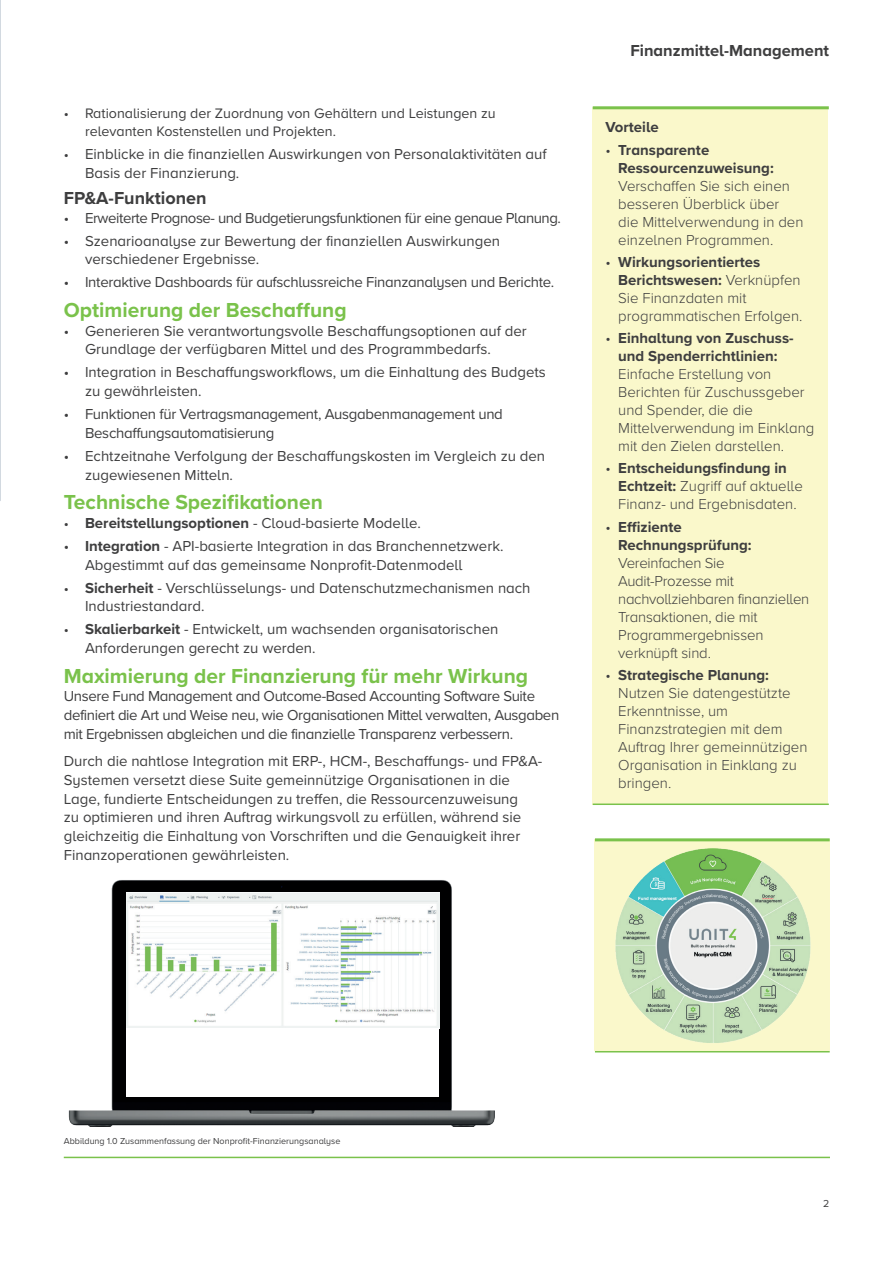
<style>
.page{position:relative;width:893px;height:1263px;background:#fff}
.page>*{position:absolute;margin:0;border:0;box-sizing:border-box;transform-origin:0 0}
.t1{font:700 21px "Proxima Nova A";color:#7ac24b}
.t2{font:700 18px "Proxima Nova A";color:#3e3e3f}
.t3{font:700 16.5px "Proxima Nova A";color:#3e3e3f}
.t4{font:15px/18.8px "Proxima Nova A";color:#3e3e3f}
.t5{font:300 15px/18px "Proxima Nova A";color:#3e3e3f}
.t6{font:15px/18.8px "Proxima Nova A";letter-spacing:-.025em;color:#3e3e3f}
.t7{font:700 15px/18px "Proxima Nova A";color:#3e3e3f}
.t8{font:15px/18.8px "Proxima Nova A";letter-spacing:-.02em;color:#3e3e3f}
.t9{font:300 15px/18px "Proxima Nova A";letter-spacing:-.02em;color:#3e3e3f}
.t10{font:15px "Proxima Nova A";letter-spacing:-.03em;color:#3e3e3f}
.t11{font:14.25px/18.8px "Proxima Nova A";color:#3e3e3f}
.t12{font:10.5px "Proxima Nova A";color:#3e3e3f}
.t13{font:9px "Proxima Nova A";color:#3e3e3f}
.s1{font-size:14.25px}
.s2{font-weight:400;font-size:14.25px}
.s3{font-weight:400}
.s4{font-weight:700}
.s5{font-weight:300}
</style>
<div class="page">
<hr style="left:64px;top:1157px;width:766px;height:1px;background:#7ac24b">
<img style="left:0;top:0;width:1px;height:501px">
<div style="left:593px;top:108px;width:235px;height:697px;background:#faf8cb"></div>
<hr style="left:593px;top:106px;width:236px;height:3px;background:#7ac24b">
<hr style="left:593px;top:803px;width:236px;height:2px;background:#7ac24b">
<div style="left:595px;top:840px;width:235px;height:211px;background:#faf8cb"></div>
<hr style="left:595px;top:838px;width:235px;height:3px;background:#7ac24b">
<hr style="left:595px;top:1051px;width:235px;height:1px;background:#7ac24b">
<img style="left:615px;top:848px;width:196px;height:195px">
<img style="left:68px;top:880px;width:427px;height:247px">
<img style="left:127px;top:892px;width:312px;height:137px">
<div style="left:127px;top:1029px;width:312px;height:68px;background:#fff"></div>
<p class="t11" style="left:85px;top:103px;width:412px;text-indent:-21px">• Rationalisierung der Zuordnung von Gehältern und Leistungen zu relevanten Kostenstellen und Projekten.</p>
<p class="t4" style="left:85px;top:144px;width:463px;text-indent:-21px"><span class="s1">•</span> Einblicke in die finanziellen Auswirkungen von Personalaktivitäten auf<br>Basis der Finanzierung.</p>
<p class="t2" style="left:64px;top:184px;width:144px">FP&amp;A-Funktionen</p>
<p class="t10" style="left:64px;top:206px;width:499px">• Erweiterte Prognose- und Budgetierungsfunktionen für eine genaue Planung.</p>
<p class="t4" style="left:85px;top:231px;width:417px;text-indent:-21px">• Szenarioanalyse zur Bewertung der finanziellen Auswirkungen verschiedener Ergebnisse.</p>
<p class="t8" style="left:64px;top:272px;width:492px">• Interaktive Dashboards für aufschlussreiche Finanzanalysen und Berichte.</p>
<h1 class="t1" style="left:64px;top:294px;width:284px">Optimierung der Beschaffung</h1>
<p class="t4" style="left:85px;top:321px;width:443px;text-indent:-21px">• Generieren Sie verantwortungsvolle Beschaffungsoptionen auf der<br>Grundlage der verfügbaren Mittel und des Programmbedarfs.</p>
<p class="t4" style="left:85px;top:362px;width:462px;text-indent:-21px">• Integration in Beschaffungsworkflows, um die Einhaltung des Budgets zu gewährleisten.</p>
<p class="t8" style="left:85px;top:404px;width:419px;text-indent:-21px">• Funktionen für Vertragsmanagement, Ausgabenmanagement und<br>Beschaffungsautomatisierung</p>
<p class="t4" style="left:85px;top:446px;width:462px;text-indent:-21px">• Echtzeitnahe Verfolgung der Beschaffungskosten im Vergleich zu den zugewiesenen Mitteln.</p>
<h1 class="t1" style="left:64px;top:486px;width:261px">Technische Spezifikationen</h1>
<p class="t7" style="left:64px;top:513px;width:359px"><span class="s2">•</span> Bereitstellungsoptionen <span class="s3">- Cloud-basierte Modelle.</span></p>
<p class="t4" style="left:85px;top:536px;width:420px;text-indent:-21px">• <span class="s4">Integration</span> - API-basierte Integration in das Branchennetzwerk.<br>Abgestimmt auf das gemeinsame Nonprofit-Datenmodell</p>
<p class="t4" style="left:85px;top:578px;width:447px;text-indent:-21px"><span class="s1">•</span> <span class="s4">Sicherheit</span> - Verschlüsselungs- und Datenschutzmechanismen nach<br>Industriestandard.</p>
<p class="t4" style="left:85px;top:619px;width:415px;text-indent:-21px"><span class="s1">•</span> <span class="s4">Skalierbarkeit</span> - Entwickelt, um wachsenden organisatorischen<br>Anforderungen gerecht zu werden.</p>
<h1 class="t1" style="left:64px;top:660px;width:466px">Maximierung der Finanzierung für mehr Wirkung</h1>
<p class="t6" style="left:64px;top:686px;width:497px">Unsere Fund Management and Outcome-Based Accounting Software Suite definiert die Art und Weise neu, wie Organisationen Mittel verwalten, Ausgaben mit Ergebnissen abgleichen und die finanzielle Transparenz verbessern.</p>
<p class="t4" style="left:64px;top:751px;width:480px">Durch die nahtlose Integration mit ERP-, HCM-, Beschaffungs- und FP&amp;A-Systemen versetzt diese Suite gemeinnützige Organisationen in die Lage, fundierte Entscheidungen zu treffen, die Ressourcenzuweisung<br>zu optimieren und ihren Auftrag wirkungsvoll zu erfüllen, während sie gleichzeitig die Einhaltung von Vorschriften und die Genauigkeit ihrer Finanzoperationen gewährleisten.</p>
<p class="t3" style="left:630px;top:38px;width:200px">Finanzmittel-Management</p>
<p class="t7" style="left:605px;top:118px;width:55px">Vorteile</p>
<p class="t7" style="left:618px;top:140px;width:157px;text-indent:-13px"><span class="s5">•</span> Transparente<br>Ressourcenzuweisung:</p>
<p class="t5" style="left:618px;top:176px;width:187px">Verschaffen Sie sich einen besseren Überblick über<br>die Mittelverwendung in den einzelnen Programmen.</p>
<p class="t5" style="left:618px;top:252px;width:186px;text-indent:-13px">• <span class="s4">Wirkungsorientiertes<br>Berichtswesen:</span> Verknüpfen<br>Sie Finanzdaten mit programmatischen Erfolgen.</p>
<p class="t7" style="left:605px;top:329px;width:190px;text-align:center"><span class="s5">•</span> Einhaltung von Zuschuss&shy;und Spenderrichtlinien:</p>
<p class="t5" style="left:618px;top:364px;width:198px">Einfache Erstellung von<br>Berichten für Zuschussgeber und Spender, die die<br>Mittelverwendung im Einklang mit den Zielen darstellen.</p>
<p class="t5" style="left:618px;top:459px;width:186px;text-indent:-13px">• <span class="s4">Entscheidungsfindung in<br>Echtzeit:</span> Zugriff auf aktuelle<br>Finanz- und Ergebnisdaten.</p>
<p class="t7" style="left:618px;top:517px;width:135px;text-indent:-13px"><span class="s5">•</span> Effiziente<br>Rechnungsprüfung:</p>
<p class="t9" style="left:618px;top:553px;width:193px">Vereinfachen Sie<br>Audit-Prozesse mit nachvollziehbaren finanziellen<br>Transaktionen, die mit<br>Programmergebnissen verknüpft sind.</p>
<p class="t5" style="left:618px;top:665px;width:191px;text-indent:-13px">• <span class="s4">Strategische Planung:<br></span>Nutzen Sie datengestützte<br>Erkenntnisse, um<br>Finanzstrategien mit dem<br>Auftrag Ihrer gemeinnützigen<br>Organisation in Einklang zu bringen.</p>
<p class="t13" style="left:64px;top:1134px;width:278px">Abbildung 1.0 Zusammenfassung der Nonprofit-Finanzierungsanalyse</p>
<p class="t12" style="left:823px;top:1196px;width:8px">2</p>
</div>
